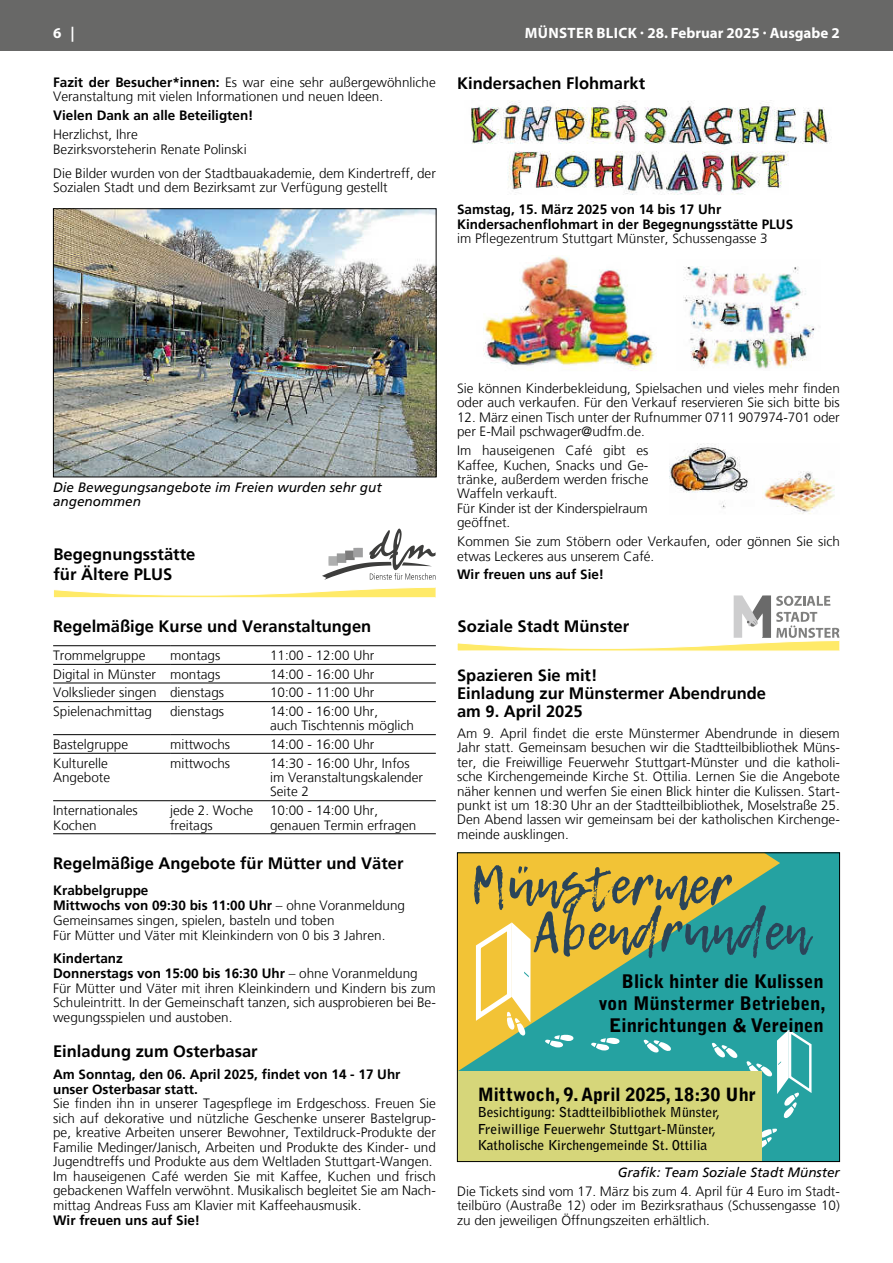
<style>
.page{position:relative;width:893px;height:1263px;background:#fff}
.page>*{position:absolute;margin:0;border:0;box-sizing:border-box;transform-origin:0 0}
.t1{font:52.2px/46.3px "Lemon Tuesday";color:#2b4559}
.t2{font:900 18.6px/22.4px "Bell Gothic Std";color:#000;text-align:right}
.t3{font:900 18.15px "Bell Gothic Std";color:#000}
.t4{font:700 16.65px/20px "Frutiger";color:#000}
.t5{font:700 16.5px/18px "Frutiger";color:#000}
.t6{font:700 15px "Myriad Pro";color:#fff}
.t7{font:700 13.65px/16.4px "Bell Gothic Std";color:#000}
.t8{font:300 13.5px/14.4px "Frutiger";color:#000}
.t9{font:700 13.5px/14.9px "Frutiger";color:#000}
.t10{font:italic 13.5px/14.4px "Frutiger";color:#000}
.s1{font-weight:700}
</style>
<div class="page">
<div style="left:0;top:0;width:893px;height:51px;background:#686867"></div>
<img style="left:55px;top:210px;width:379px;height:265px">
<div style="left:53px;top:208px;width:383px;height:269px;border:1px solid #000"></div>
<svg style="left:322px;top:529px;width:114px;height:51px"></svg>
<svg style="left:54px;top:587px;width:382px;height:11px"></svg>
<hr style="left:53px;top:645px;width:117px;height:1px;background:#000">
<hr style="left:170px;top:645px;width:100px;height:1px;background:#000">
<hr style="left:270px;top:645px;width:166px;height:1px;background:#000">
<hr style="left:53px;top:664px;width:117px;height:1px;background:#000">
<hr style="left:170px;top:664px;width:100px;height:1px;background:#000">
<hr style="left:270px;top:664px;width:166px;height:1px;background:#000">
<hr style="left:53px;top:683px;width:117px;height:1px;background:#000">
<hr style="left:170px;top:683px;width:100px;height:1px;background:#000">
<hr style="left:270px;top:683px;width:166px;height:1px;background:#000">
<hr style="left:53px;top:701px;width:117px;height:1px;background:#000">
<hr style="left:170px;top:701px;width:100px;height:1px;background:#000">
<hr style="left:270px;top:701px;width:166px;height:1px;background:#000">
<hr style="left:53px;top:734px;width:117px;height:1px;background:#000">
<hr style="left:170px;top:734px;width:100px;height:1px;background:#000">
<hr style="left:270px;top:734px;width:166px;height:1px;background:#000">
<hr style="left:53px;top:753px;width:117px;height:1px;background:#000">
<hr style="left:170px;top:753px;width:100px;height:1px;background:#000">
<hr style="left:270px;top:753px;width:166px;height:1px;background:#000">
<hr style="left:53px;top:800px;width:117px;height:1px;background:#000">
<hr style="left:170px;top:800px;width:100px;height:1px;background:#000">
<hr style="left:270px;top:800px;width:166px;height:1px;background:#000">
<hr style="left:53px;top:833px;width:117px;height:1px;background:#000">
<hr style="left:170px;top:833px;width:100px;height:1px;background:#000">
<hr style="left:270px;top:833px;width:166px;height:1px;background:#000">
<img style="left:471px;top:101px;width:361px;height:94px">
<img style="left:483px;top:255px;width:174px;height:116px">
<img style="left:683px;top:266px;width:132px;height:103px">
<img style="left:670px;top:444px;width:165px;height:70px">
<svg style="left:457px;top:595px;width:382px;height:56px"></svg>
<div style="left:457px;top:852px;width:383px;height:310px;background:#25a2a1"></div>
<svg style="left:459px;top:854px;width:321px;height:217px"></svg>
<svg style="left:762px;top:1128px;width:15px;height:20px"></svg>
<svg style="left:472px;top:918px;width:59px;height:118px;background:#f4d984"></svg>
<svg style="left:591px;top:1037px;width:29px;height:13px"></svg>
<svg style="left:545px;top:1034px;width:29px;height:13px"></svg>
<svg style="left:712px;top:1043px;width:26px;height:15px"></svg>
<svg style="left:643px;top:1040px;width:28px;height:13px"></svg>
<svg style="left:746px;top:1027px;width:66px;height:91px"></svg>
<div style="left:457px;top:1071px;width:305px;height:91px;background:#d6d67a"></div>
<div style="left:457px;top:852px;width:383px;height:310px;border:1px solid #000"></div>
<p class="t6" style="left:53px;top:23px;width:23px">6 |</p>
<p class="t6" style="left:525px;top:23px;width:316px">MÜNSTER BLICK · 28. Februar 2025 · Ausgabe 2</p>
<p class="t8" style="left:53px;top:75px;width:384px"><span class="s1">Fazit der Besucher*innen:</span> Es war eine sehr außergewöhnliche<br>Veranstaltung mit vielen Informationen und neuen Ideen.</p>
<p class="t9" style="left:53px;top:108px;width:202px">Vielen Dank an alle Beteiligten!</p>
<p class="t8" style="left:53px;top:127px;width:195px;line-height:14.9px">Herzlichst, Ihre<br>Bezirksvorsteherin Renate Polinski</p>
<p class="t8" style="left:53px;top:166px;width:384px">Die Bilder wurden von der Stadtbauakademie, dem Kindertreff, der<br>Sozialen Stadt und dem Bezirksamt zur Verfügung gestellt</p>
<p class="t5" style="left:457px;top:74px;width:189px">Kindersachen Flohmarkt</p>
<p class="t9" style="left:457px;top:202px;width:338px">Samstag, 15. März 2025 von 14 bis 17 Uhr<br>Kindersachenflohmart in der Begegnungsstätte PLUS</p>
<p class="t8" style="left:457px;top:232px;width:312px">im Pflegezentrum Stuttgart Münster, Schussengasse 3</p>
<p class="t10" style="left:53px;top:480px;width:330px">Die Bewegungsangebote im Freien wurden sehr gut angenommen</p>
<p class="t4" style="left:53px;top:544px;width:144px">Begegnungsstätte für Ältere PLUS</p>
<p class="t5" style="left:53px;top:617px;width:320px">Regelmäßige Kurse und Veranstaltungen</p>
<p class="t8" style="left:53px;top:648px;width:94px">Trommelgruppe</p>
<p class="t8" style="left:170px;top:648px;width:52px">montags</p>
<p class="t8" style="left:270px;top:648px;width:106px">11:00 - 12:00 Uhr</p>
<p class="t8" style="left:53px;top:667px;width:169px">Digital in Münster montags</p>
<p class="t8" style="left:270px;top:667px;width:106px">14:00 - 16:00 Uhr</p>
<p class="t8" style="left:53px;top:685px;width:172px">Volkslieder singen dienstags</p>
<p class="t8" style="left:270px;top:685px;width:106px">10:00 - 11:00 Uhr</p>
<p class="t8" style="left:53px;top:704px;width:100px">Spielenachmittag</p>
<p class="t8" style="left:170px;top:704px;width:56px">dienstags</p>
<p class="t8" style="left:270px;top:704px;width:146px">14:00 - 16:00 Uhr,<br>auch Tischtennis möglich</p>
<p class="t8" style="left:53px;top:737px;width:77px">Bastelgruppe</p>
<p class="t8" style="left:170px;top:737px;width:61px">mittwochs</p>
<p class="t8" style="left:270px;top:737px;width:106px">14:00 - 16:00 Uhr</p>
<p class="t8" style="left:53px;top:756px;width:59px">Kulturelle<br>Angebote</p>
<p class="t8" style="left:170px;top:756px;width:61px">mittwochs</p>
<p class="t8" style="left:270px;top:756px;width:155px">14:30 - 16:00 Uhr, Infos im Veranstaltungskalender<br>Seite 2</p>
<p class="t8" style="left:53px;top:803px;width:86px">Internationales<br>Kochen</p>
<p class="t8" style="left:170px;top:803px;width:85px">jede 2. Woche freitags</p>
<p class="t8" style="left:270px;top:803px;width:148px">10:00 - 14:00 Uhr, genauen Termin erfragen</p>
<p class="t5" style="left:53px;top:854px;width:352px">Regelmäßige Angebote für Mütter und Väter</p>
<p class="t8" style="left:53px;top:883px;width:353px;line-height:14.9px"><span class="s1">Krabbelgruppe<br>Mittwochs von 09:30 bis 11:00 Uhr</span> – ohne Voranmeldung Gemeinsames singen, spielen, basteln und toben<br>Für Mütter und Väter mit Kleinkindern von 0 bis 3 Jahren.</p>
<p class="t8" style="left:53px;top:951px;width:384px"><span class="s1">Kindertanz<br>Donnerstags von 15:00 bis 16:30 Uhr</span> – ohne Voranmeldung Für Mütter und Väter mit ihren Kleinkindern und Kindern bis zum Schuleintritt. In der Gemeinschaft tanzen, sich ausprobieren bei Be&shy;wegungsspielen und austoben.</p>
<p class="t5" style="left:53px;top:1042px;width:206px">Einladung zum Osterbasar</p>
<p class="t9" style="left:53px;top:1066px;width:349px">Am Sonntag, den 06. April 2025, findet von 14 - 17 Uhr unser Osterbasar statt.</p>
<p class="t8" style="left:53px;top:1096px;width:384px">Sie finden ihn in unserer Tagespflege im Erdgeschoss. Freuen Sie sich auf dekorative und nützliche Geschenke unserer Bastelgrup&shy;pe, kreative Arbeiten unserer Bewohner, Textildruck-Produkte der Familie Medinger/Janisch, Arbeiten und Produkte des Kinder- und Jugendtreffs und Produkte aus dem Weltladen Stuttgart-Wangen.<br>Im hauseigenen Café werden Sie mit Kaffee, Kuchen und frisch gebackenen Waffeln verwöhnt. Musikalisch begleitet Sie am Nach&shy;mittag Andreas Fuss am Klavier mit Kaffeehausmusik.</p>
<p class="t9" style="left:53px;top:1212px;width:149px">Wir freuen uns auf Sie!</p>
<p class="t8" style="left:457px;top:381px;width:384px">Sie können Kinderbekleidung, Spielsachen und vieles mehr finden oder auch verkaufen. Für den Verkauf reservieren Sie sich bitte bis</p>
<p class="t8" style="left:457px;top:410px;width:384px">12. März einen Tisch unter der Rufnummer 0711 907974-701 oder per E-Mail pschwager@udfm.de.</p>
<p class="t8" style="left:457px;top:443px;width:193px">Im hauseigenen Café gibt es<br>Kaffee, Kuchen, Snacks und Ge&shy;tränke, außerdem werden frische<br>Waffeln verkauft.<br>Für Kinder ist der Kinderspielraum geöffnet.</p>
<p class="t8" style="left:457px;top:534px;width:384px">Kommen Sie zum Stöbern oder Verkaufen, oder gönnen Sie sich etwas Leckeres aus unserem Café.</p>
<p class="t9" style="left:457px;top:567px;width:149px">Wir freuen uns auf Sie!</p>
<p class="t4" style="left:458px;top:616px;width:173px">Soziale Stadt Münster</p>
<p class="t5" style="left:457px;top:666px;width:310px">Spazieren Sie mit!<br>Einladung zur Münstermer Abendrunde am 9. April 2025</p>
<p class="t8" style="left:457px;top:726px;width:384px;text-align:justify">Am 9. April findet die erste Münstermer Abendrunde in diesem Jahr statt. Gemeinsam besuchen wir die Stadtteilbibliothek Müns&shy;ter, die Freiwillige Feuerwehr Stuttgart-Münster und die katholi&shy;sche Kirchengemeinde Kirche St. Ottilia. Lernen Sie die Angebote näher kennen und werfen Sie einen Blick hinter die Kulissen. Start&shy;punkt ist um 18:30 Uhr an der Stadtteilbibliothek, Moselstraße 25.<br>Den Abend lassen wir gemeinsam bei der katholischen Kirchenge&shy;meinde ausklingen.</p>
<h1 class="t1" style="left:534px;top:862px;width:277px;text-indent:-63px">Münstermer<br>Abendrunden</h1>
<h2 class="t2" style="left:599px;top:970px;width:228px">Blick hinter die Kulissen von Münstermer Betrieben,<br>Einrichtungen &amp; Vereinen</h2>
<h3 class="t3" style="left:478px;top:1084px;width:280px">Mittwoch, 9. April 2025, 18:30 Uhr</h3>
<p class="t7" style="left:478px;top:1104px;width:244px">Besichtigung: Stadtteilbibliothek Münster,<br>Freiwillige Feuerwehr Stuttgart-Münster,<br>Katholische Kirchengemeinde St. Ottilia</p>
<p class="t10" style="left:618px;top:1165px;width:224px">Grafik: Team Soziale Stadt Münster</p>
<p class="t8" style="left:457px;top:1184px;width:384px;text-align:justify">Die Tickets sind vom 17. März bis zum 4. April für 4 Euro im Stadt&shy;teilbüro (Austraße 12) oder im Bezirksrathaus (Schussengasse 10) zu den jeweiligen Öffnungszeiten erhältlich.</p>
</div>
